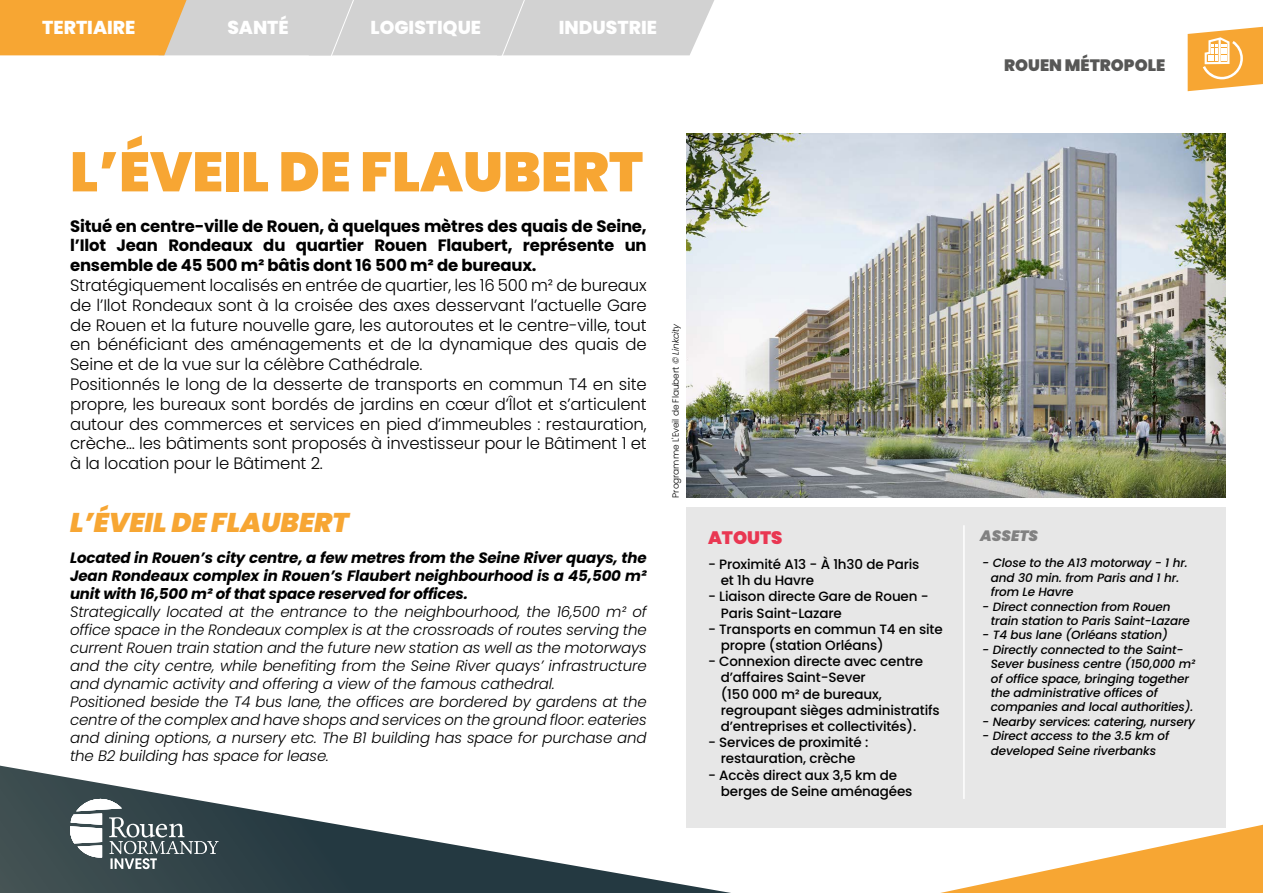
<style>
.page{position:relative;width:1263px;height:893px;background:#fff}
.page>*{position:absolute;margin:0;border:0;box-sizing:border-box;transform-origin:0 0}
.t1{font:900 55.5px "Poppins";color:#f7a633}
.t2{font:italic 900 27px "Poppins";color:#f7a633}
.t3{font:800 18.75px "Poppins";color:#fff}
.t4{font:900 18px "Poppins";color:#e93752}
.t5{font:300 16.5px/19.8px "Poppins";letter-spacing:-.01em;color:#000;text-align:justify}
.t6{font:700 16.5px/19.8px "Poppins";letter-spacing:-.01em;color:#000;text-align:justify}
.t7{font:900 16.5px "Poppins";color:#575756}
.t8{font:italic 300 15px/18px "Poppins";letter-spacing:-.01em;color:#000;text-align:justify}
.t9{font:italic 700 15px/18px "Poppins";letter-spacing:-.01em;color:#000;text-align:justify}
.t10{font:italic 900 15px "Poppins";color:#818181}
.t11{font:500 13.5px/16.2px "Poppins";letter-spacing:-.01em;color:#000}
.t12{font:italic 500 12px/14.4px "Poppins";letter-spacing:-.01em;color:#000}
.t13{font:300 9px "Poppins";letter-spacing:-.01em;color:#000}
.s1{font-style:italic}
</style>
<div class="page">
<img style="left:686px;top:133px;width:540px;height:364px">
<div style="left:686px;top:507px;width:540px;height:320px;background:#e7e7e7"></div>
<hr style="left:963px;top:525px;width:2px;height:274px;background:#fff">
<svg style="left:0;top:766px;width:731px;height:127px"></svg>
<svg style="left:940px;top:825px;width:323px;height:68px"></svg>
<svg style="left:69px;top:795px;width:150px;height:74px"></svg>
<svg style="left:1188px;top:27px;width:75px;height:64px"></svg>
<svg style="left:0;top:0;width:714px;height:56px;background:#dcc8ac"></svg>
<p class="t3" style="left:42px;top:17px;width:95px">TERTIAIRE</p>
<p class="t3" style="left:227px;top:17px;width:63px">SANTÉ</p>
<p class="t3" style="left:371px;top:17px;width:112px">LOGISTIQUE</p>
<p class="t3" style="left:559px;top:17px;width:100px">INDUSTRIE</p>
<p class="t1" style="left:70px;top:140px;width:575px">L’ÉVEIL DE FLAUBERT</p>
<p class="t6" style="left:70px;top:216px;width:578px">Situé en centre-ville de Rouen, à quelques mètres des quais de Seine, l’Ilot Jean Rondeaux du quartier Rouen Flaubert, représente un ensemble de 45 500 m² bâtis dont 16 500 m² de bureaux.</p>
<p class="t5" style="left:70px;top:275px;width:578px">Stratégiquement localisés en entrée de quartier, les 16 500 m² de bureaux de l’Ilot Rondeaux sont à la croisée des axes desservant l’actuelle Gare de Rouen et la future nouvelle gare, les autoroutes et le centre-ville, tout en bénéficiant des aménagements et de la dynamique des quais de Seine et de la vue sur la célèbre Cathédrale.</p>
<p class="t5" style="left:70px;top:374px;width:578px">Positionnés le long de la desserte de transports en commun T4 en site propre, les bureaux sont bordés de jardins en cœur d’Îlot et s’articulent autour des commerces et services en pied d’immeubles : restauration, crèche… les bâtiments sont proposés à investisseur pour le Bâtiment 1 et à la location pour le Bâtiment 2.</p>
<p class="t2" style="left:70px;top:507px;width:280px">L’ÉVEIL DE FLAUBERT</p>
<p class="t9" style="left:70px;top:549px;width:578px">Located in Rouen’s city centre, a few metres from the Seine River quays, the Jean Rondeaux complex in Rouen’s Flaubert neighbourhood is a 45,500 m² unit with 16,500 m² of that space reserved for offices.</p>
<p class="t8" style="left:70px;top:603px;width:578px">Strategically located at the entrance to the neighbourhood, the 16,500 m² of office space in the Rondeaux complex is at the crossroads of routes serving the current Rouen train station and the future new station as well as the motorways and the city centre, while benefiting from the Seine River quays’ infrastructure and dynamic activity and offering a view of the famous cathedral.</p>
<p class="t8" style="left:70px;top:693px;width:578px">Positioned beside the T4 bus lane, the offices are bordered by gardens at the centre of the complex and have shops and services on the ground floor: eateries and dining options, a nursery etc. The B1 building has space for purchase and the B2 building has space for lease.</p>
<p class="t13" style="left:670px;top:497px;width:176px;rotate:-90deg">Programme L’Eveil de Flaubert <span class="s1">© Linkcity</span></p>
<p class="t4" style="left:708px;top:527px;width:76px">ATOUTS</p>
<p class="t11" style="left:721px;top:556px;width:200px;text-indent:-13px">- Proximité A13 - À 1h30 de Paris et 1h du Havre</p>
<p class="t11" style="left:721px;top:589px;width:209px;text-indent:-13px">- Liaison directe Gare de Rouen -<br>Paris Saint-Lazare</p>
<p class="t11" style="left:721px;top:621px;width:223px;text-indent:-13px">- Transports en commun T4 en site propre (station Orléans)</p>
<p class="t11" style="left:721px;top:653px;width:221px;text-indent:-13px">- Connexion directe avec centre d’affaires Saint-Sever<br>(150 000 m² de bureaux, regroupant sièges administratifs d’entreprises et collectivités).</p>
<p class="t11" style="left:708px;top:734px;width:162px;text-align:center">- Services de proximité : restauration, crèche</p>
<p class="t11" style="left:721px;top:767px;width:193px;text-indent:-13px">- Accès direct aux 3,5 km de berges de Seine aménagées</p>
<p class="t7" style="left:1004px;top:56px;width:163px">ROUEN MÉTROPOLE</p>
<p class="t10" style="left:980px;top:527px;width:60px">ASSETS</p>
<p class="t12" style="left:991px;top:556px;width:198px;text-indent:-9px">- Close to the A13 motorway - 1 hr. and 30 min. from Paris and 1 hr. from Le Havre</p>
<p class="t12" style="left:991px;top:599px;width:201px;text-indent:-9px">- Direct connection from Rouen train station to Paris Saint-Lazare</p>
<p class="t12" style="left:982px;top:628px;width:187px">- T4 bus lane (Orléans station)</p>
<p class="t12" style="left:991px;top:642px;width:206px;text-indent:-9px">- Directly connected to the Saint-Sever business centre (150,000 m² of office space, bringing together the administrative offices of companies and local authorities).</p>
<p class="t12" style="left:982px;top:714px;width:214px">- Nearby services: catering, nursery</p>
<p class="t12" style="left:982px;top:729px;width:188px;text-align:center">- Direct access to the 3.5 km of developed Seine riverbanks</p>
</div>
